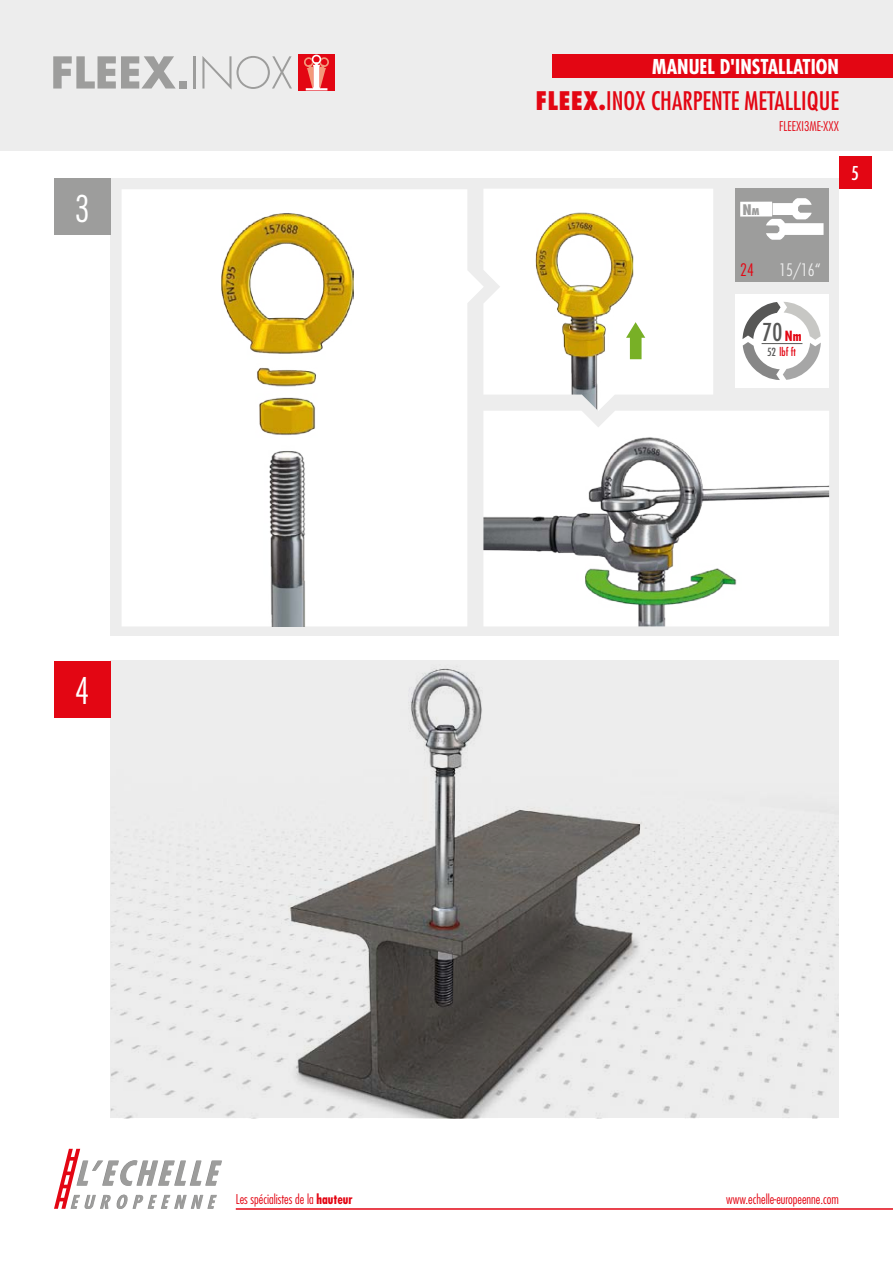
<style>
.page{position:relative;width:893px;height:1263px;background:#fff}
.page>*{position:absolute;margin:0;border:0;box-sizing:border-box;transform-origin:0 0}
.t1{font:300 condensed 35.85px "Futura Std";color:#fff}
.t2{font:condensed 24.9px "Futura Std";color:#e30613}
.t3{font:condensed 24px "Futura Std";color:#575756}
.t4{font:700 condensed 19.95px "Futura Std";color:#fff}
.t5{font:condensed 18.6px "Futura Std";color:#fff}
.t6{font:300 condensed 16.8px "Futura Std";color:#ededed}
.t7{font:300 condensed 16.8px "Futura Std";color:#e30613}
.t8{font:800 condensed 14.25px "Futura Std";color:#9d9d9c}
.t9{font:700 condensed 13.65px "Futura Std";color:#e30613}
.t10{font:300 condensed 13.2px "Futura Std";color:#e30613}
.t11{font:300 condensed 13.05px "Futura Std";color:#e30613}
.t12{font:condensed 10.95px "Futura Std";color:#e30613}
.s1{font-weight:800}
.s2{font-size:9.15px}
.s3{color:#575756}
.s4{font-weight:700}
</style>
<div class="page">
<div style="left:111px;top:179px;width:728px;height:457px;background:#ededed"></div>
<div style="left:0;top:0;width:893px;height:150px;background:#ededed"></div>
<div style="left:553px;top:54px;width:340px;height:24px;background:#e30613"></div>
<svg style="left:53px;top:56px;width:123px;height:33px"></svg>
<hr style="left:193px;top:56px;width:3px;height:33px;background:#9d9d9c">
<svg style="left:202px;top:56px;width:90px;height:34px"></svg>
<div style="left:298px;top:54px;width:36px;height:36px;background:#e30613"></div>
<svg style="left:304px;top:55px;width:25px;height:35px"></svg>
<div style="left:180px;top:81px;width:7px;height:8px;background:#9d9d9c"></div>
<svg style="left:54px;top:1149px;width:168px;height:60px"></svg>
<hr style="left:236px;top:1208px;width:657px;height:2px;background:#e30613">
<div style="left:54px;top:661px;width:57px;height:56px;background:#e30613"></div>
<img style="left:111px;top:660px;width:728px;height:459px">
<div style="left:54px;top:179px;width:57px;height:56px;background:#9d9d9c"></div>
<div style="left:735px;top:189px;width:94px;height:93px;background:#9d9d9c"></div>
<svg style="left:740px;top:198px;width:83px;height:42px"></svg>
<div style="left:735px;top:294px;width:94px;height:93px;background:#fff"></div>
<svg style="left:742px;top:302px;width:79px;height:78px"></svg>
<hr style="left:762px;top:343px;width:40px;height:1px;background:#575756">
<img style="left:484px;top:411px;width:345px;height:215px">
<div style="left:122px;top:189px;width:362px;height:437px;background:#fff"></div>
<svg style="left:483px;top:189px;width:230px;height:222px;background:#fdfdfd"></svg>
<img style="left:536px;top:213px;width:97px;height:198px">
<img style="left:222px;top:213px;width:131px;height:413px">
<svg style="left:626px;top:322px;width:19px;height:37px"></svg>
<div style="left:839px;top:156px;width:32px;height:33px;background:#e30613"></div>
<h1 class="t1" style="left:75px;top:187px;width:16px">3</h1>
<h1 class="t1" style="left:75px;top:669px;width:16px">4</h1>
<h3 class="t4" style="left:652px;top:54px;width:188px">MANUEL 'D INSTALLATION</h3>
<h2 class="t2" style="left:535px;top:86px;width:305px"><span class="s1">FLEEX.</span>INOX CHARPENTE METALLIQUE</h2>
<p class="t11" style="left:779px;top:118px;width:61px">FLEEXI3ME-XXX</p>
<p class="t8" style="left:742px;top:200px;width:18px">N<span class="s2">M</span></p>
<h3 class="t5" style="left:851px;top:162px;width:9px">5</h3>
<p class="t7" style="left:740px;top:260px;width:15px">24</p>
<p class="t6" style="left:779px;top:260px;width:43px">15/16”</p>
<h3 class="t3" style="left:762px;top:318px;width:21px">70</h3>
<p class="t9" style="left:785px;top:327px;width:18px">NM</p>
<p class="t12" style="left:767px;top:345px;width:30px"><span class="s3">52</span> LBF FT</p>
<p class="t10" style="left:236px;top:1192px;width:118px">Les spécialistes de la <span class="s4">HAUTEUR</span></p>
<p class="t10" style="left:726px;top:1192px;width:114px">www.echelle-europeenne.com</p>
</div>
